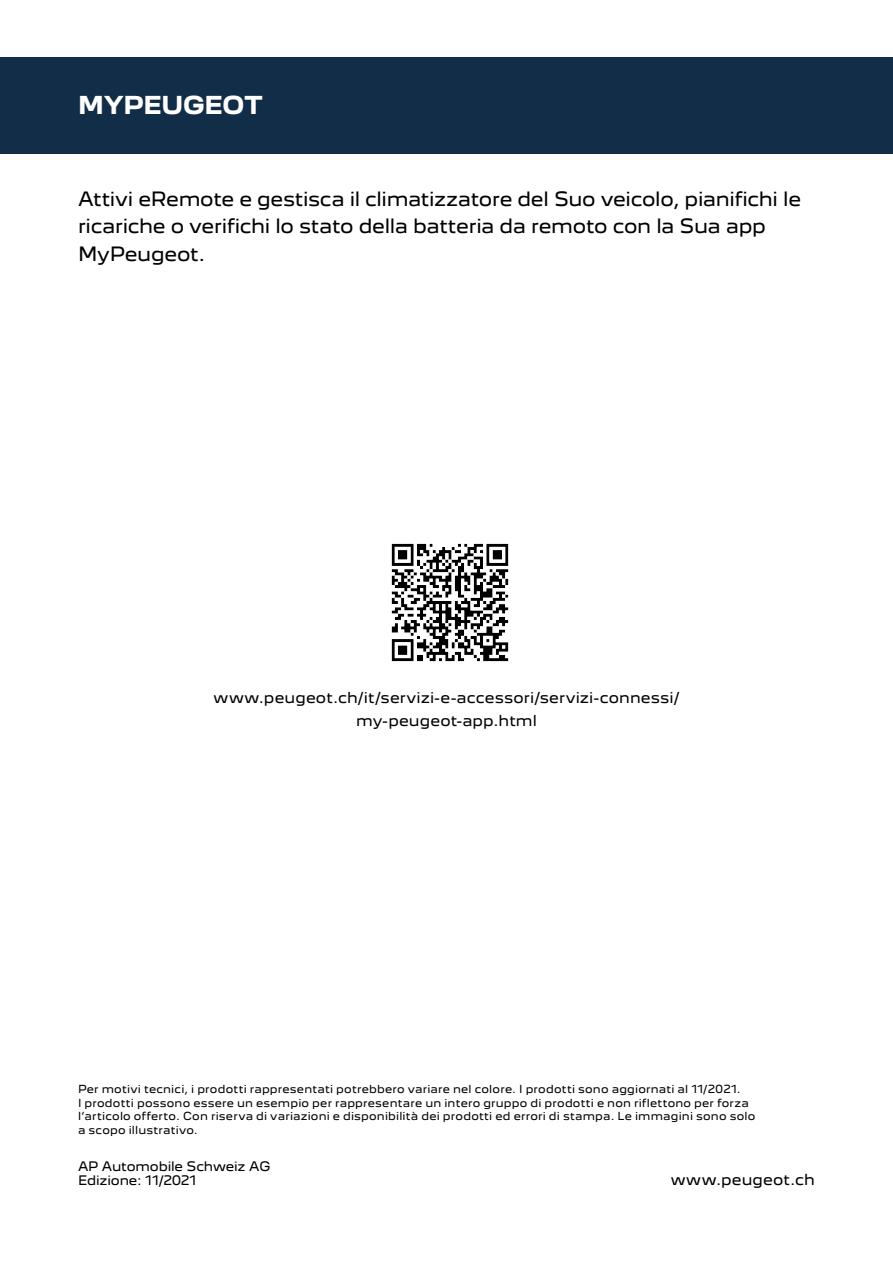
<style>
.page{position:relative;width:893px;height:1263px;background:#fff}
.page>*{position:absolute;margin:0;border:0;box-sizing:border-box;transform-origin:0 0}
.t1{font:700 22.65px "Peugeot New";letter-spacing:-.01em;color:#fff}
.t2{font:18.15px/27.2px "Peugeot New";letter-spacing:-.02em;color:#000}
.t3{font:13.8px/23.1px "Peugeot New";letter-spacing:.005em;color:#000;text-align:center}
.t4{font:12px/14.4px "Peugeot New";letter-spacing:-.015em;color:#000}
.t5{font:10.2px/13.5px "Peugeot New";letter-spacing:.02em;color:#000}
</style>
<div class="page">
<img style="left:391px;top:543px;width:118px;height:119px">
<div style="left:0;top:57px;width:893px;height:96px;background:#112d47"></div>
<h1 class="t1" style="left:78px;top:86px;width:187px">MYPEUGEOT</h1>
<h2 class="t2" style="left:78px;top:184px;width:724px">Attivi eRemote e gestisca il climatizzatore del Suo veicolo, pianifichi le ricariche o verifichi lo stato della batteria da remoto con la Sua app<br>MyPeugeot.</h2>
<h3 class="t3" style="left:214px;top:685px;width:467px">www.peugeot.ch/it/servizi-e-accessori/servizi-connessi/ my-peugeot-app.html</h3>
<p class="t5" style="left:78px;top:1081px;width:679px">Per motivi tecnici, i prodotti rappresentati potrebbero variare nel colore. I prodotti sono aggiornati al 11/2021.<br>I prodotti possono essere un esempio per rappresentare un intero gruppo di prodotti e non riflettono per forza l’articolo offerto. Con riserva di variazioni e disponibilità dei prodotti ed errori di stampa. Le immagini sono solo a scopo illustrativo.</p>
<p class="t4" style="left:78px;top:1157px;width:194px">AP Automobile Schweiz AG<br>Edizione: 11/2021</p>
<h3 class="t3" style="left:671px;top:1167px;width:146px">www.peugeot.ch</h3>
</div>
